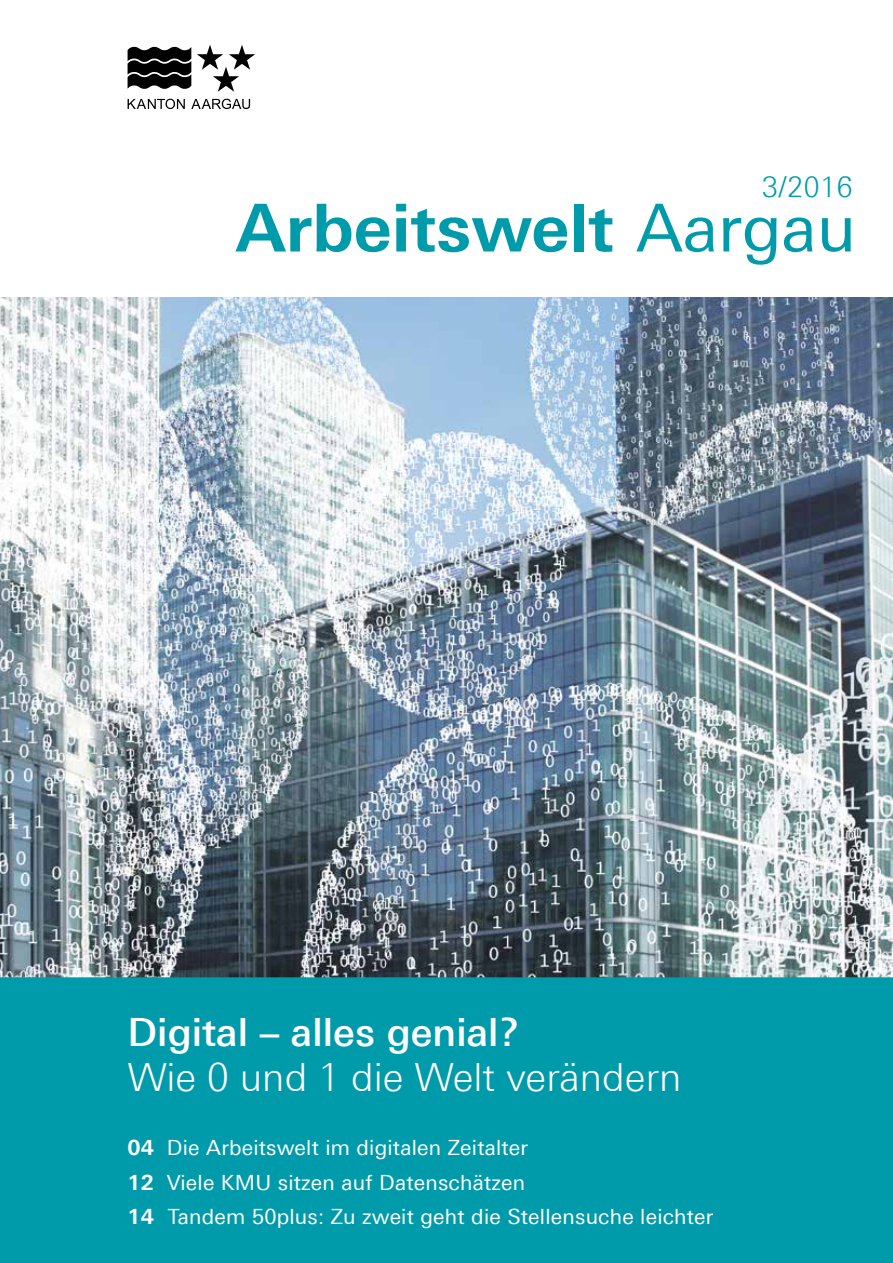
<style>
.page{position:relative;width:893px;height:1263px;background:#fff}
.page>*{position:absolute;margin:0;border:0;box-sizing:border-box;transform-origin:0 0}
.t1{font:700 66px "Linotype Univers 630";color:#009baa}
.t2{font:300 39px "Linotype Univers 330";color:#fff}
.t3{font:500 39px "Linotype Univers 530";color:#fff}
.t4{font:300 28.35px "Linotype Univers 330";color:#009baa}
.t5{font:21px/34.5px "Linotype Univers 430";letter-spacing:.01em;color:#fff}
.s1{font-family:"Linotype Univers 430";font-weight:400}
.s2{font-family:"Linotype Univers 630";font-weight:700}
</style>
<div class="page">
<svg style="left:197px;top:45px;width:58px;height:47px"></svg>
<svg style="left:128px;top:99px;width:57px;height:10px"></svg>
<svg style="left:191px;top:99px;width:59px;height:10px"></svg>
<svg style="left:128px;top:47px;width:63px;height:42px;background:#2b2b2b"></svg>
<img style="left:0;top:298px;width:893px;height:679px">
<div style="left:0;top:977px;width:893px;height:286px;background:#009baa"></div>
<h3 class="t4" style="left:762px;top:170px;width:92px">3/2016</h3>
<h1 class="t1" style="left:236px;top:188px;width:622px">Arbeitswelt <span class="s1">Aargau</span></h1>
<h2 class="t3" style="left:128px;top:1009px;width:393px">Digital – alles genial?</h2>
<h2 class="t2" style="left:128px;top:1054px;width:555px">Wie 0 und 1 die Welt verändern</h2>
<p class="t5" style="left:128px;top:1130px;width:587px"><span class="s2">04</span> Die Arbeitswelt im digitalen Zeitalter<br><span class="s2">12</span> Viele KMU sitzen auf Datenschätzen<br><span class="s2">14</span> Tandem 50plus: Zu zweit geht die Stellensuche leichter</p>
</div>
